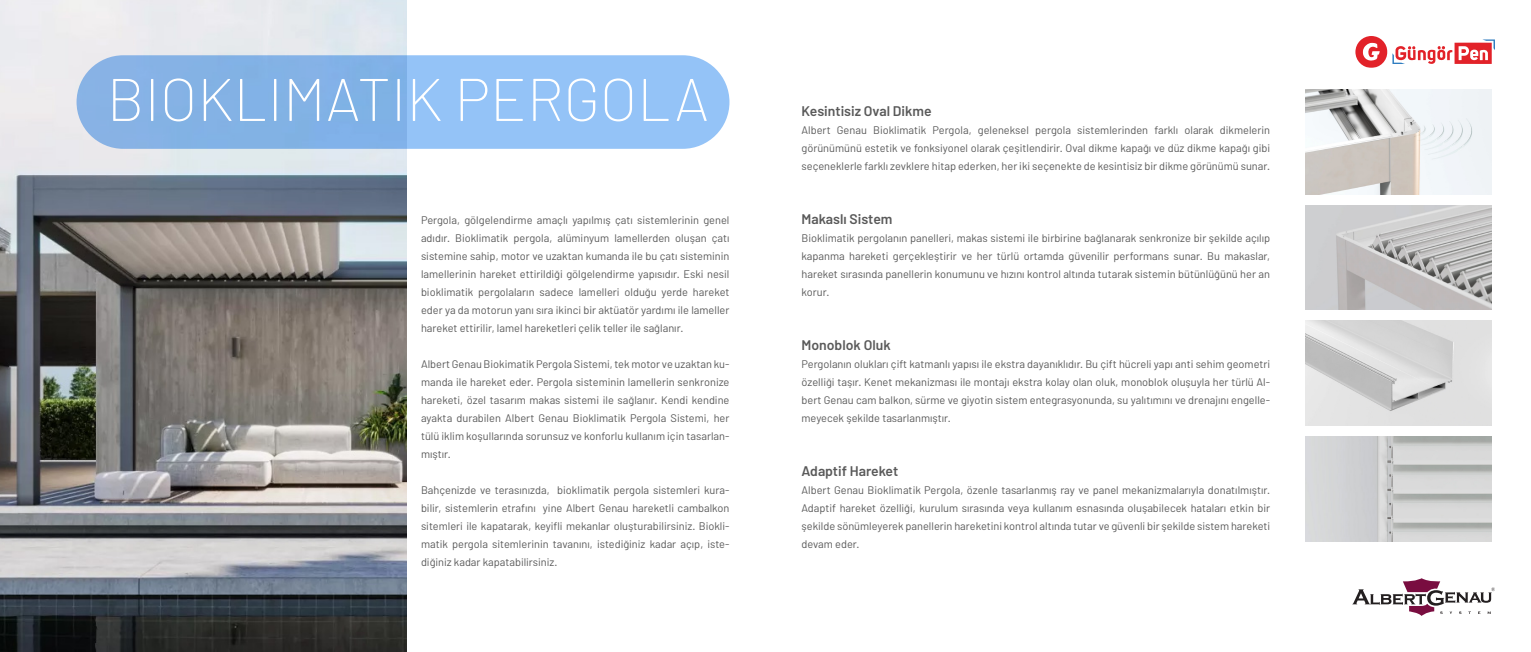
<style>
.page{position:relative;width:1531px;height:652px;background:#fff}
.page>*{position:absolute;margin:0;border:0;box-sizing:border-box;transform-origin:0 0}
.t1{font:200 60px "Barlow";color:#fff}
.t2{font:600 14px "Barlow";color:#595959}
.t3{font:11px/18px "Barlow";color:#595959;text-align:justify}
</style>
<div class="page">
<img style="left:0;top:0;width:407px;height:652px">
<div style="left:77px;top:55px;width:652px;height:94px;background:linear-gradient(to right,#80aee1,#97c7fc);border-radius:47px"></div>
<img style="left:1305px;top:89px;width:186px;height:105px">
<img style="left:1305px;top:205px;width:186px;height:105px">
<img style="left:1305px;top:321px;width:186px;height:105px">
<img style="left:1305px;top:437px;width:186px;height:104px">
<img style="left:1454px;top:43px;width:38px;height:21px">
<img style="left:1427px;top:50px;width:8px;height:14px">
<svg style="left:1437px;top:46px;width:15px;height:14px"></svg>
<svg style="left:1461px;top:49px;width:5px;height:4px"></svg>
<img style="left:1355px;top:36px;width:32px;height:32px">
<svg style="left:1482px;top:39px;width:13px;height:11px"></svg>
<svg style="left:1392px;top:46px;width:34px;height:18px"></svg>
<svg style="left:1352px;top:578px;width:143px;height:38px"></svg>
<p class="t1" style="left:107px;top:62px;width:604px">BIOKLIMATIK PERGOLA</p>
<p class="t3" style="left:421px;top:210px;width:310px">Pergola, gölgelendirme amaçlı yapılmış çatı sistemlerinin genel adıdır. Bioklimatik pergola, alüminyum lamellerden oluşan çatı sistemine sahip, motor ve uzaktan kumanda ile bu çatı sisteminin lamellerinin hareket ettirildiği gölgelendirme yapısıdır. Eski nesil bioklimatik pergolaların sadece lamelleri olduğu yerde hareket eder ya da motorun yanı sıra ikinci bir aktüatör yardımı ile lameller hareket ettirilir, lamel hareketleri çelik teller ile sağlanır.</p>
<p class="t3" style="left:421px;top:354px;width:310px">Albert Genau Biokimatik Pergola Sistemi, tek motor ve uzaktan ku&shy;manda ile hareket eder. Pergola sisteminin lamellerin senkronize hareketi, özel tasarım makas sistemi ile sağlanır. Kendi kendine ayakta durabilen Albert Genau Bioklimatik Pergola Sistemi, her tülü iklim koşullarında sorunsuz ve konforlu kullanım için tasarlan&shy;mıştır.</p>
<p class="t3" style="left:421px;top:480px;width:310px">Bahçenizde ve terasınızda, bioklimatik pergola sistemleri kura&shy;bilir, sistemlerin etrafını yine Albert Genau hareketli cambalkon sitemleri ile kapatarak, keyifli mekanlar oluşturabilirsiniz. Biokli&shy;matik pergola sitemlerinin tavanını, istediğiniz kadar açıp, iste&shy;diğiniz kadar kapatabilirsiniz.</p>
<p class="t2" style="left:801px;top:102px;width:132px">Kesintisiz Oval Dikme</p>
<p class="t3" style="left:801px;top:121px;width:470px">Albert Genau Bioklimatik Pergola, geleneksel pergola sistemlerinden farklı olarak dikmelerin görünümünü estetik ve fonksiyonel olarak çeşitlendirir. Oval dikme kapağı ve düz dikme kapağı gibi seçeneklerle farklı zevklere hitap ederken, her iki seçenekte de kesintisiz bir dikme görünümü sunar.</p>
<p class="t2" style="left:801px;top:210px;width:93px">Makaslı Sistem</p>
<p class="t3" style="left:801px;top:229px;width:470px">Bioklimatik pergolanın panelleri, makas sistemi ile birbirine bağlanarak senkronize bir şekilde açılıp kapanma hareketi gerçekleştirir ve her türlü ortamda güvenilir performans sunar. Bu makaslar, hareket sırasında panellerin konumunu ve hızını kontrol altında tutarak sistemin bütünlüğünü her an korur.</p>
<p class="t2" style="left:801px;top:336px;width:91px">Monoblok Oluk</p>
<p class="t3" style="left:801px;top:355px;width:470px">Pergolanın olukları çift katmanlı yapısı ile ekstra dayanıklıdır. Bu çift hücreli yapı anti sehim geometri özelliği taşır. Kenet mekanizması ile montajı ekstra kolay olan oluk, monoblok oluşuyla her türlü Al&shy;bert Genau cam balkon, sürme ve giyotin sistem entegrasyonunda, su yalıtımını ve drenajını engelle&shy;meyecek şekilde tasarlanmıştır.</p>
<p class="t2" style="left:801px;top:462px;width:98px">Adaptif Hareket</p>
<p class="t3" style="left:801px;top:481px;width:470px">Albert Genau Bioklimatik Pergola, özenle tasarlanmış ray ve panel mekanizmalarıyla donatılmıştır.<br>Adaptif hareket özelliği, kurulum sırasında veya kullanım esnasında oluşabilecek hataları etkin bir şekilde sönümleyerek panellerin hareketini kontrol altında tutar ve güvenli bir şekilde sistem hareketi devam eder.</p>
</div>
